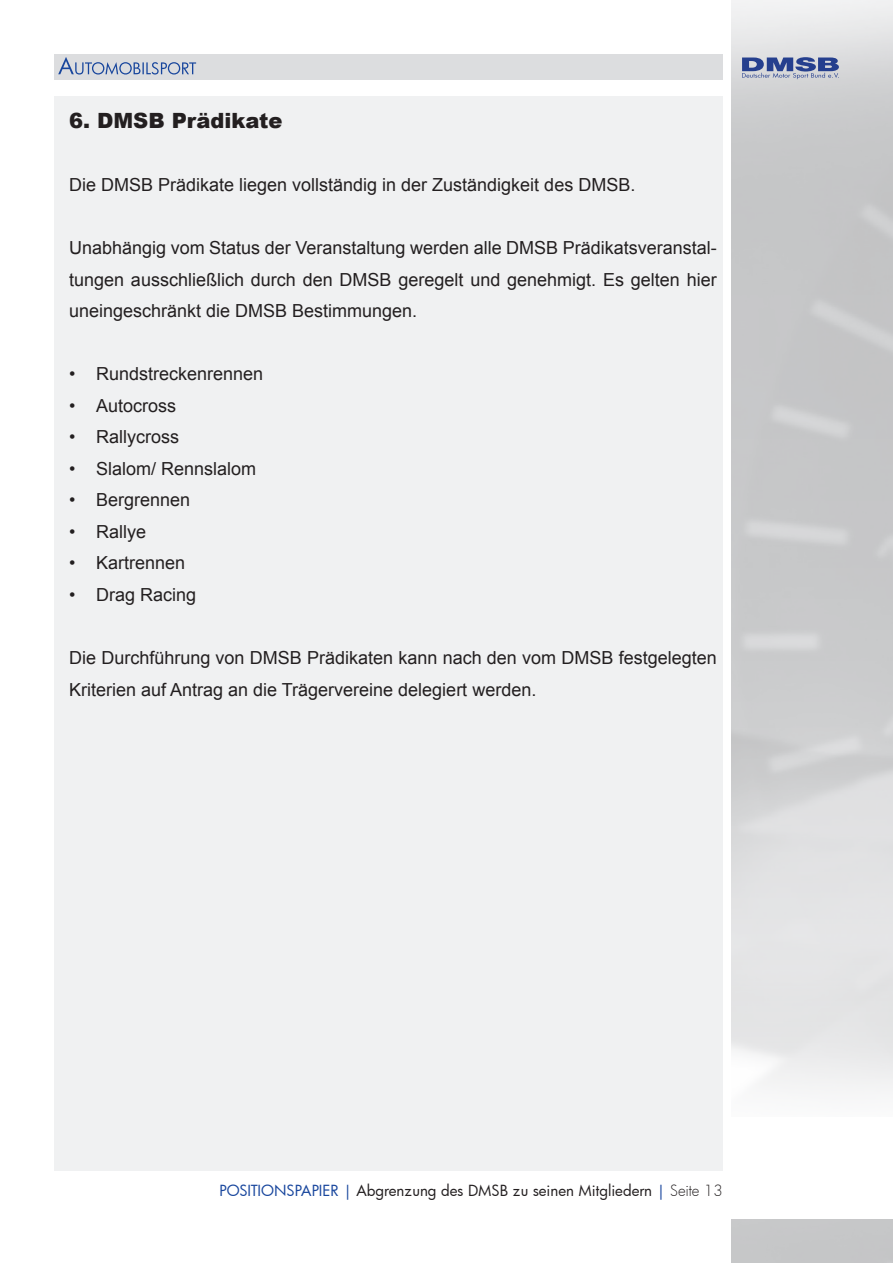
<style>
.page{position:relative;width:893px;height:1263px;background:#fff}
.page>*{position:absolute;margin:0;border:0;box-sizing:border-box;transform-origin:0 0}
.t1{font:900 21px "Arial";color:#231f20}
.t2{font:18px/31.5px "Arial";color:#231f20;text-align:justify}
.t3{font:15px "Futura";color:#231f20}
.s1{color:#18469d}
.s2{font-weight:500;color:#18469d}
.s3{font-weight:300}
</style>
<div class="page">
<svg style="left:742px;top:57px;width:97px;height:22px;background:#7f8cb4"></svg>
<div style="left:54px;top:54px;width:669px;height:26px;background:#dcdddf"></div>
<div style="left:54px;top:96px;width:669px;height:1075px;background:#f0f1f2"></div>
<svg style="left:58px;top:57px;width:138px;height:18px"></svg>
<p class="t1" style="left:69px;top:106px;width:215px">6. DMSB Prädikate</p>
<p class="t2" style="left:69px;top:170px;width:568px">Die DMSB Prädikate liegen vollständig in der Zuständigkeit des DMSB.</p>
<p class="t2" style="left:69px;top:233px;width:649px">Unabhängig vom Status der Veranstaltung werden alle DMSB Prädikatsveranstal&shy;tungen ausschließlich durch den DMSB geregelt und genehmigt. Es gelten hier uneingeschränkt die DMSB Bestimmungen.</p>
<p class="t2" style="left:69px;top:359px;width:196px">• Rundstreckenrennen</p>
<p class="t2" style="left:69px;top:390px;width:109px">• Autocross</p>
<p class="t2" style="left:69px;top:422px;width:111px">• Rallycross</p>
<p class="t2" style="left:69px;top:453px;width:189px">• Slalom/ Rennslalom</p>
<p class="t2" style="left:69px;top:485px;width:123px">• Bergrennen</p>
<p class="t2" style="left:69px;top:516px;width:79px">• Rallye</p>
<p class="t2" style="left:69px;top:548px;width:118px">• Kartrennen</p>
<p class="t2" style="left:69px;top:579px;width:129px">• Drag Racing</p>
<p class="t2" style="left:69px;top:642px;width:649px">Die Durchführung von DMSB Prädikaten kann nach den vom DMSB festgelegten<br>Kriterien auf Antrag an die Trägervereine delegiert werden.</p>
<p class="t3" style="left:220px;top:1180px;width:505px"><span class="s1">positionspapier</span> <span class="s2">|</span> Abgrenzung des DMSB zu seinen Mitgliedern <span class="s2">|</span> <span class="s3">Seite 13</span></p>
</div>
